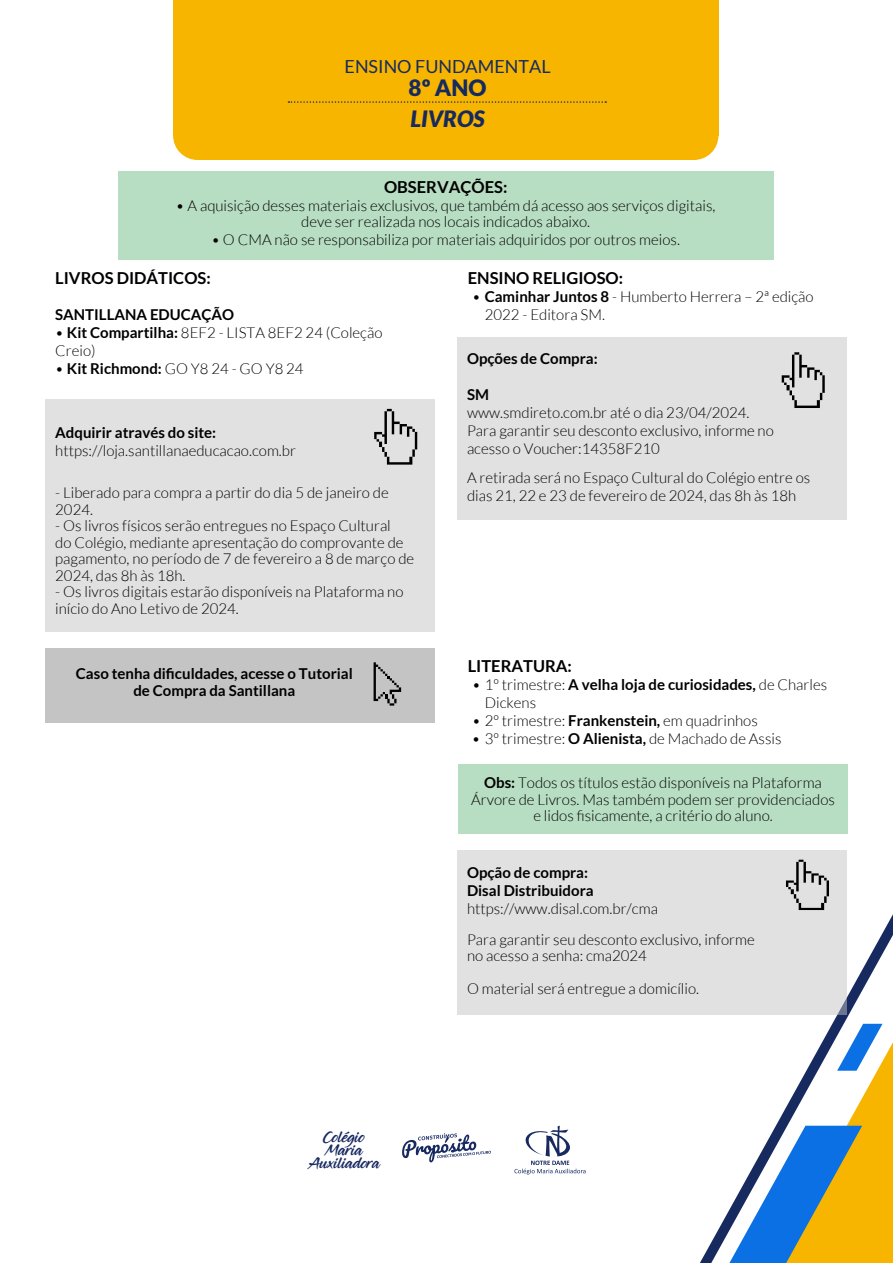
<style>
.page{position:relative;width:893px;height:1263px;background:#fff}
.page>*{position:absolute;margin:0;border:0;box-sizing:border-box;transform-origin:0 0}
.t1{font:italic 900 22.5px "Lato";color:#172a60}
.t2{font:900 22.5px "Lato";color:#172a60}
.t3{font:18px "Lato";color:#172a60}
.t4{font:700 16.5px "Lato";color:#000}
.t5{font:15.9px/13.2px "Midnight Drive";color:#172961;text-align:center}
.t6{font:300 15px/16.5px "Lato";color:#000}
.t7{font:700 15px/18px "Lato";color:#000}
.s1{font-weight:700}
</style>
<div class="page">
<div style="left:173px;top:0;width:545px;height:136px;background:#f7b500"></div>
<div style="left:173px;top:111px;width:49px;height:49px;background:#f7b500;border-radius:50%"></div>
<div style="left:198px;top:63px;width:496px;height:97px;background:#f7b500"></div>
<div style="left:669px;top:111px;width:49px;height:49px;background:#f7b500;border-radius:50%"></div>
<svg style="left:700px;top:914px;width:193px;height:349px"></svg>
<svg style="left:729px;top:1024px;width:164px;height:239px"></svg>
<svg style="left:514px;top:1126px;width:71px;height:48px"></svg>
<svg style="left:402px;top:1133px;width:89px;height:30px"></svg>
<svg style="left:288px;top:101px;width:318px;height:2px"></svg>
<div style="left:458px;top:764px;width:390px;height:70px;background:#b7ddc2"></div>
<div style="left:457px;top:338px;width:390px;height:182px;background:#e1e1e1"></div>
<svg style="left:782px;top:352px;width:43px;height:56px"></svg>
<div style="left:118px;top:171px;width:656px;height:88px;background:#b7ddc2"></div>
<div style="left:457px;top:850px;width:390px;height:165px;background:#e1e1e1"></div>
<svg style="left:786px;top:860px;width:43px;height:50px"></svg>
<div style="left:45px;top:399px;width:390px;height:232px;background:#e1e1e1"></div>
<svg style="left:374px;top:409px;width:43px;height:56px"></svg>
<div style="left:45px;top:648px;width:390px;height:74px;background:#c4c4c4"></div>
<svg style="left:374px;top:662px;width:27px;height:44px"></svg>
<p class="t3" style="left:345px;top:57px;width:208px">ENSINO FUNDAMENTAL</p>
<h1 class="t2" style="left:409px;top:75px;width:79px">8º ANO</h1>
<h1 class="t1" style="left:410px;top:105px;width:76px">LIVROS</h1>
<p class="t4" style="left:384px;top:177px;width:125px">OBSERVAÇÕES:</p>
<p class="t6" style="left:176px;top:197px;width:541px;text-align:center">• A aquisição desses materiais exclusivos, que também dá acesso aos serviços digitais, deve ser realizada nos locais indicados abaixo.</p>
<p class="t6" style="left:211px;top:231px;width:470px">• O CMA não se responsabiliza por materiais adquiridos por outros meios.</p>
<p class="t4" style="left:55px;top:269px;width:157px">LIVROS DIDÁTICOS:</p>
<p class="t7" style="left:55px;top:305px;width:180px">SANTILLANA EDUCAÇÃO</p>
<p class="t6" style="left:55px;top:324px;width:329px;line-height:18px">• <span class="s1">Kit Compartilha:</span> 8EF2 - LISTA 8EF2 24 (Coleção<br>Creio)</p>
<p class="t6" style="left:55px;top:361px;width:250px">• <span class="s1">Kit Richmond:</span> GO Y8 24 - GO Y8 24</p>
<p class="t7" style="left:55px;top:423px;width:162px">Adquirir através do site:</p>
<p class="t6" style="left:55px;top:442px;width:242px">https://loja.santillanaeducacao.com.br</p>
<p class="t6" style="left:55px;top:485px;width:335px">- Liberado para compra a partir do dia 5 de janeiro de<br>2024.</p>
<p class="t6" style="left:55px;top:518px;width:360px">- Os livros físicos serão entregues no Espaço Cultural<br>do Colégio, mediante apresentação do comprovante de pagamento, no período de 7 de fevereiro a 8 de março de 2024, das 8h às 18h.</p>
<p class="t6" style="left:55px;top:584px;width:350px">- Os livros digitais estarão disponíveis na Plataforma no início do Ano Letivo de 2024.</p>
<p class="t7" style="left:76px;top:665px;width:278px;line-height:16.5px;text-align:center">Caso tenha dificuldades, acesse o Tutorial de Compra da Santillana</p>
<p class="t5" style="left:308px;top:1131px;width:73px">Colégio<br>Maria<br>Auxiliadora</p>
<p class="t4" style="left:468px;top:269px;width:157px">ENSINO RELIGIOSO:</p>
<p class="t6" style="left:485px;top:288px;width:330px;line-height:18px;text-indent:-13px">• <span class="s1">Caminhar Juntos 8</span> - Humberto Herrera – 2ª edição<br>2022 - Editora SM.</p>
<p class="t7" style="left:467px;top:349px;width:132px">Opções de Compra:</p>
<p class="t7" style="left:467px;top:385px;width:23px">SM</p>
<p class="t6" style="left:467px;top:404px;width:308px;line-height:18px">www.smdireto.com.br até o dia 23/04/2024.<br>Para garantir seu desconto exclusivo, informe no acesso o Voucher:14358F210</p>
<p class="t6" style="left:467px;top:468px;width:345px;line-height:18px">A retirada será no Espaço Cultural do Colégio entre os dias 21, 22 e 23 de fevereiro de 2024, das 8h às 18h</p>
<p class="t4" style="left:468px;top:656px;width:106px">LITERATURA:</p>
<p class="t6" style="left:485px;top:676px;width:344px;line-height:18px;text-indent:-13px">• 1º trimestre: <span class="s1">A velha loja de curiosidades,</span> de Charles<br>Dickens</p>
<p class="t6" style="left:472px;top:712px;width:287px">• 2º trimestre: <span class="s1">Frankenstein,</span> em quadrinhos</p>
<p class="t6" style="left:472px;top:730px;width:311px">• 3º trimestre: <span class="s1">O Alienista,</span> de Machado de Assis</p>
<p class="t6" style="left:471px;top:775px;width:365px;text-align:center"><span class="s1">Obs:</span> Todos os títulos estão disponíveis na Plataforma<br>Árvore de Livros. Mas também podem ser providenciados e lidos fisicamente, a critério do aluno.</p>
<p class="t7" style="left:467px;top:864px;width:128px">Opção de compra:<br>Disal Distribuidora</p>
<p class="t6" style="left:467px;top:901px;width:192px">https://www.disal.com.br/cma</p>
<p class="t6" style="left:467px;top:931px;width:289px">Para garantir seu desconto exclusivo, informe no acesso a senha: cma2024</p>
<p class="t6" style="left:467px;top:981px;width:234px">O material será entregue a domicílio.</p>
</div>
